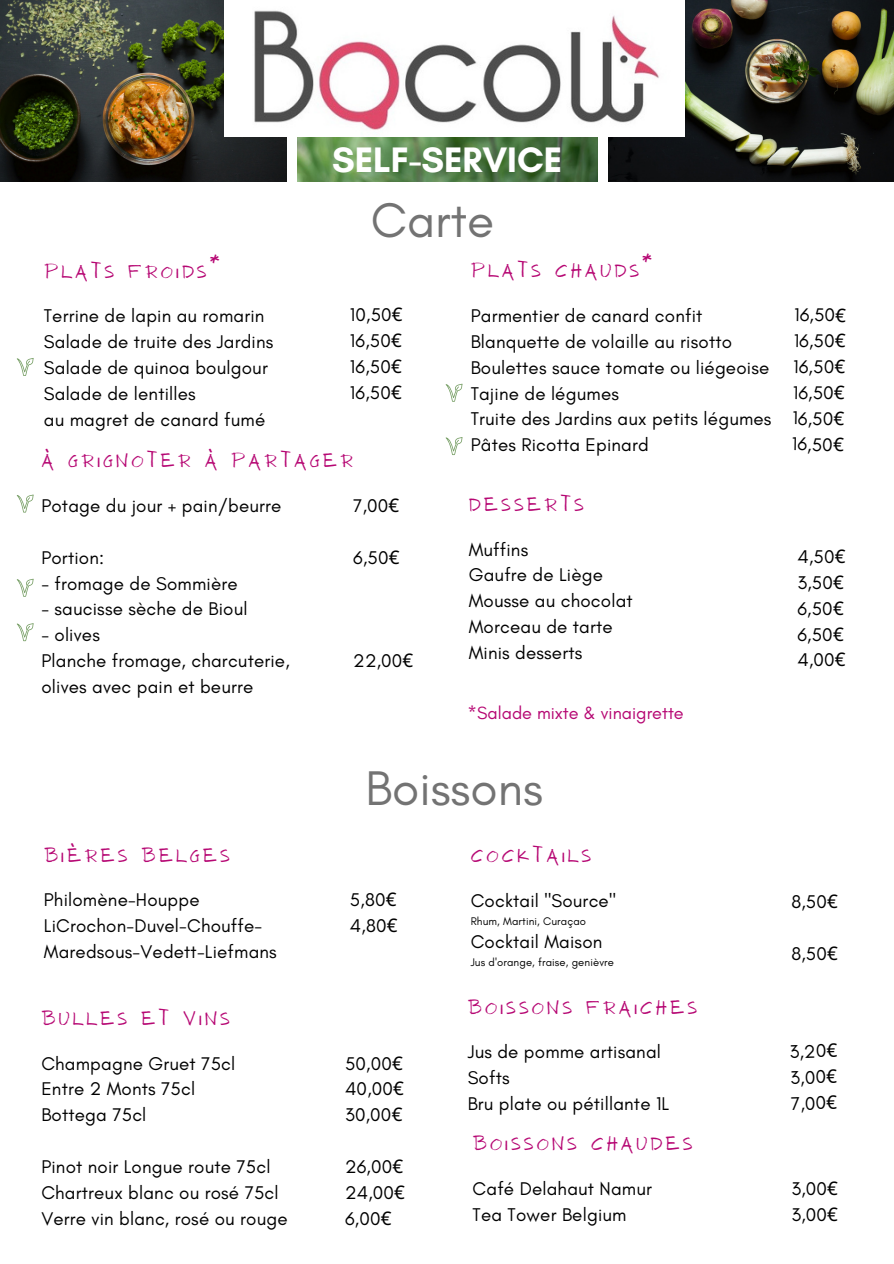
<style>
.page{position:relative;width:894px;height:1264px;background:#fff}
.page>*{position:absolute;margin:0;border:0;box-sizing:border-box;transform-origin:0 0}
.t1{font:49.5px "Glacial Indifference";color:#737373}
.t2{font:700 36px "Glacial Indifference";color:#fff}
.t3{font:27.9px "NF ANTIO Regular";letter-spacing:.09em;color:#b60773}
.t4{font:18.75px/26px "Glacial Indifference";letter-spacing:.01em;color:#000}
.t5{font:18px "Glacial Indifference";color:#b60773}
.t6{font:11.25px "Glacial Indifference";letter-spacing:.01em;color:#000}
.s1{font-family:"Noto Sans"}
</style>
<div class="page">
<img style="left:0;top:0;width:286px;height:181px">
<img style="left:297px;top:137px;width:300px;height:44px">
<img style="left:608px;top:0;width:285px;height:181px">
<img style="left:224px;top:0;width:460px;height:136px">
<svg style="left:445px;top:437px;width:17px;height:18px"></svg>
<svg style="left:17px;top:358px;width:17px;height:18px"></svg>
<svg style="left:17px;top:623px;width:17px;height:18px"></svg>
<svg style="left:17px;top:578px;width:17px;height:18px"></svg>
<svg style="left:17px;top:494px;width:17px;height:18px"></svg>
<svg style="left:445px;top:384px;width:17px;height:18px"></svg>
<h2 class="t2" style="left:332px;top:138px;width:232px">SELF-SERVICE</h2>
<h3 class="t3" style="left:44px;top:252px;width:178px">PLATS FROIDS*</h3>
<h1 class="t1" style="left:371px;top:190px;width:125px">Carte</h1>
<h3 class="t3" style="left:470px;top:252px;width:183px">PLATS CHAUDS*</h3>
<p class="t4" style="left:350px;top:301px;width:54px;text-align:justify">10,50<span class="s1">€ </span>16,50<span class="s1">€ </span>16,50<span class="s1">€ </span>16,50<span class="s1">€</span></p>
<p class="t4" style="left:794px;top:301px;width:53px;text-align:justify;rotate:1deg">16,50<span class="s1">€ </span>16,50<span class="s1">€ </span>16,50<span class="s1">€ </span>16,50<span class="s1">€ </span>16,50<span class="s1">€ </span>16,50<span class="s1">€</span></p>
<p class="t4" style="left:470px;top:302px;width:302px">Parmentier de canard confit<br>Blanquette de volaille au risotto<br>Boulettes sauce tomate ou liégeoise<br>Tajine de légumes<br>Truite des Jardins aux petits légumes<br>Pâtes Ricotta Epinard</p>
<p class="t4" style="left:44px;top:303px;width:231px">Terrine de lapin au romarin<br>Salade de truite des Jardins<br>Salade de quinoa boulgour<br>Salade de lentilles<br>au magret de canard fumé</p>
<h3 class="t3" style="left:41px;top:442px;width:313px">À GRIGNOTER À PARTAGER</h3>
<p class="t4" style="left:41px;top:492px;width:241px">Potage du jour + pain/beurre</p>
<p class="t4" style="left:41px;top:544px;width:64px">Portion:</p>
<p class="t4" style="left:41px;top:570px;width:198px">- fromage de Sommière</p>
<p class="t4" style="left:41px;top:596px;width:208px">- saucisse sèche de Bioul</p>
<p class="t4" style="left:41px;top:622px;width:250px">- olives<br>Planche fromage, charcuterie, olives avec pain et beurre</p>
<h3 class="t3" style="left:44px;top:836px;width:188px">BIÈRES BELGES</h3>
<p class="t4" style="left:44px;top:886px;width:234px">Philomène-Houppe<br>LiCrochon-Duvel-Chouffe-<br>Maredsous-Vedett-Liefmans</p>
<h3 class="t3" style="left:41px;top:999px;width:190px">BULLES ET VINS</h3>
<p class="t4" style="left:41px;top:1049px;width:195px">Champagne Gruet 75cl<br>Entre 2 Monts 75cl<br>Bottega 75cl</p>
<p class="t4" style="left:41px;top:1153px;width:248px">Pinot noir Longue route 75cl<br>Chartreux blanc ou rosé 75cl<br>Verre vin blanc, rosé ou rouge</p>
<p class="t4" style="left:353px;top:492px;width:48px">7,00<span class="s1">€</span></p>
<p class="t4" style="left:353px;top:544px;width:48px">6,50<span class="s1">€</span></p>
<p class="t4" style="left:353px;top:647px;width:62px">22,00<span class="s1">€</span></p>
<h3 class="t3" style="left:468px;top:485px;width:117px">DESSERTS</h3>
<p class="t4" style="left:468px;top:536px;width:165px">Muffins<br>Gaufre de Liège<br>Mousse au chocolat<br>Morceau de tarte<br>Minis desserts</p>
<p class="t5" style="left:467px;top:702px;width:217px">*Salade mixte &amp; vinaigrette</p>
<h1 class="t1" style="left:365px;top:758px;width:179px">Boissons</h1>
<p class="t4" style="left:350px;top:886px;width:49px">5,80<span class="s1">€<br></span>4,80<span class="s1">€</span></p>
<p class="t4" style="left:345px;top:1049px;width:60px;text-align:justify">50,00<span class="s1">€ </span>40,00<span class="s1">€ </span>30,00<span class="s1">€</span></p>
<p class="t4" style="left:345px;top:1153px;width:61px;text-align:justify">26,00<span class="s1">€ </span>24,00<span class="s1">€ </span>6,00<span class="s1">€</span></p>
<h3 class="t3" style="left:470px;top:836px;width:122px">COCKTAILS</h3>
<p class="t4" style="left:470px;top:887px;width:147px">Cocktail "Source"</p>
<p class="t6" style="left:470px;top:914px;width:117px">Rhum, Martini, Curaçao</p>
<p class="t4" style="left:470px;top:928px;width:133px">Cocktail Maison</p>
<p class="t6" style="left:470px;top:955px;width:145px">Jus d'orange, fraise, genièvre</p>
<h3 class="t3" style="left:467px;top:988px;width:231px">BOISSONS FRAICHES</h3>
<p class="t4" style="left:467px;top:1038px;width:203px">Jus de pomme artisanal<br>Softs<br>Bru plate ou pétillante 1L</p>
<h3 class="t3" style="left:472px;top:1124px;width:222px">BOISSONS CHAUDES</h3>
<p class="t4" style="left:472px;top:1175px;width:181px">Café Delahaut Namur<br>Tea Tower Belgium</p>
<p class="t4" style="left:797px;top:543px;width:50px;text-align:justify">4,50<span class="s1">€ </span>3,50<span class="s1">€ </span>6,50<span class="s1">€ </span>6,50<span class="s1">€ </span>4,00<span class="s1">€</span></p>
<p class="t4" style="left:791px;top:888px;width:48px">8,50<span class="s1">€</span></p>
<p class="t4" style="left:791px;top:940px;width:48px">8,50<span class="s1">€</span></p>
<p class="t4" style="left:788px;top:1038px;width:49px;text-align:justify;rotate:-2deg">3,20<span class="s1">€ </span>3,00<span class="s1">€ </span>7,00<span class="s1">€</span></p>
<p class="t4" style="left:791px;top:1175px;width:48px">3,00<span class="s1">€<br></span>3,00<span class="s1">€</span></p>
</div>
